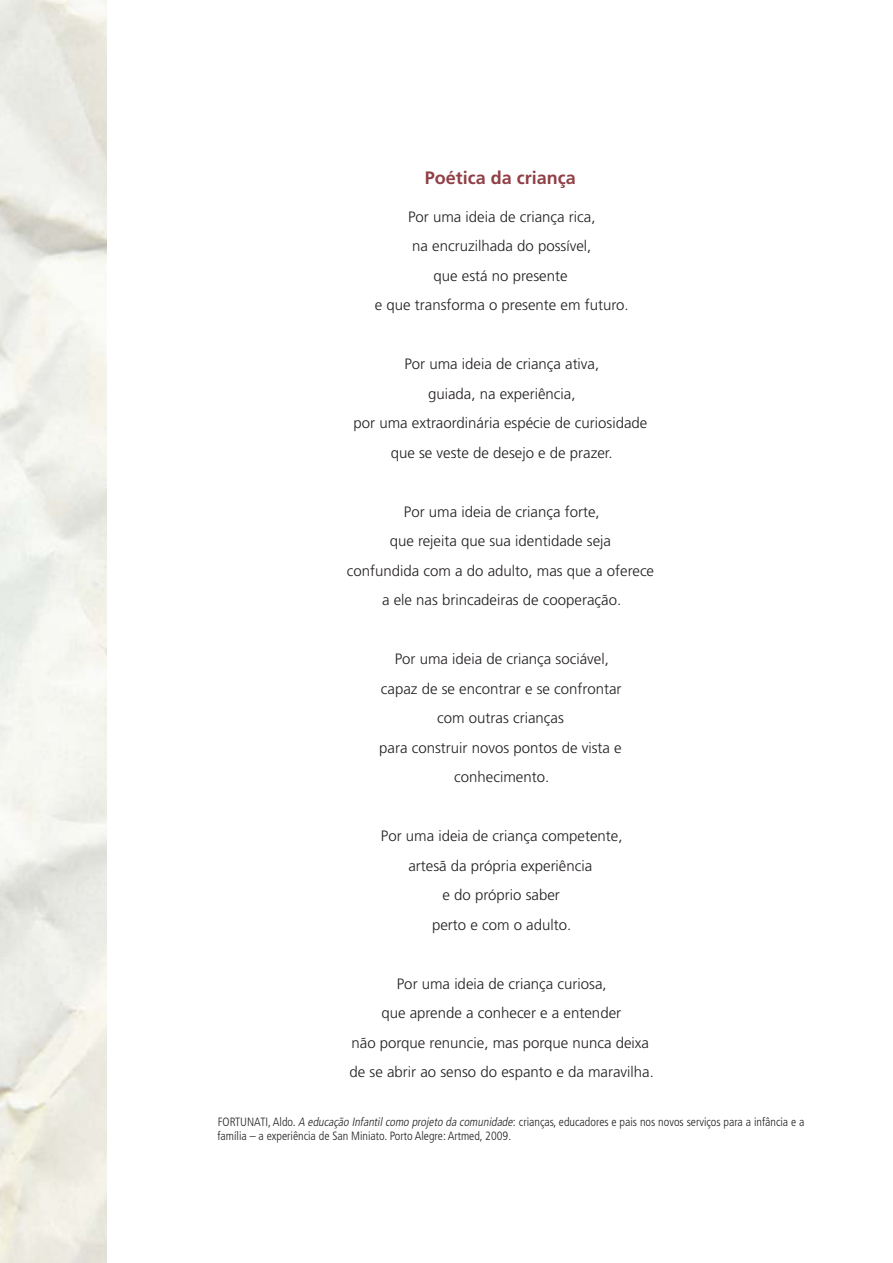
<style>
.page{position:relative;width:893px;height:1263px;background:#fff}
.page>*{position:absolute;margin:0;border:0;box-sizing:border-box;transform-origin:0 0}
.t1{font:700 18px "Frutiger LT Std";color:#904046}
.t2{font:300 15px/29.5px "Frutiger LT Std";color:#231f20;text-align:center}
.t3{font:300 condensed 12px/14.4px "Frutiger LT Std";color:#231f20}
.s1{font-style:italic}
</style>
<div class="page">
<p class="t1" style="left:425px;top:170px;width:153px">Poética da criança</p>
<p class="t2" style="left:375px;top:203px;width:255px">Por uma ideia de criança rica,<br>na encruzilhada do possível,<br>que está no presente<br>e que transforma o presente em futuro.</p>
<p class="t2" style="left:353px;top:350px;width:295px">Por uma ideia de criança ativa,<br>guiada, na experiência,<br>por uma extraordinária espécie de curiosidade que se veste de desejo e de prazer.</p>
<p class="t2" style="left:347px;top:498px;width:309px">Por uma ideia de criança forte,<br>que rejeita que sua identidade seja<br>confundida com a do adulto, mas que a oferece a ele nas brincadeiras de cooperação.</p>
<p class="t2" style="left:379px;top:645px;width:244px">Por uma ideia de criança sociável, capaz de se encontrar e se confrontar com outras crianças<br>para construir novos pontos de vista e conhecimento.</p>
<p class="t2" style="left:381px;top:822px;width:243px">Por uma ideia de criança competente, artesã da própria experiência<br>e do próprio saber<br>perto e com o adulto.</p>
<p class="t2" style="left:350px;top:970px;width:306px">Por uma ideia de criança curiosa,<br>que aprende a conhecer e a entender<br>não porque renuncie, mas porque nunca deixa de se abrir ao senso do espanto e da maravilha.</p>
<p class="t3" style="left:218px;top:1115px;width:588px">FORTUNATI, Aldo. <span class="s1">A educação Infantil como projeto da comunidade</span>: crianças, educadores e pais nos novos serviços para a infância e a família – a experiência de San Miniato. Porto Alegre: Artmed, 2009.</p>
</div>
